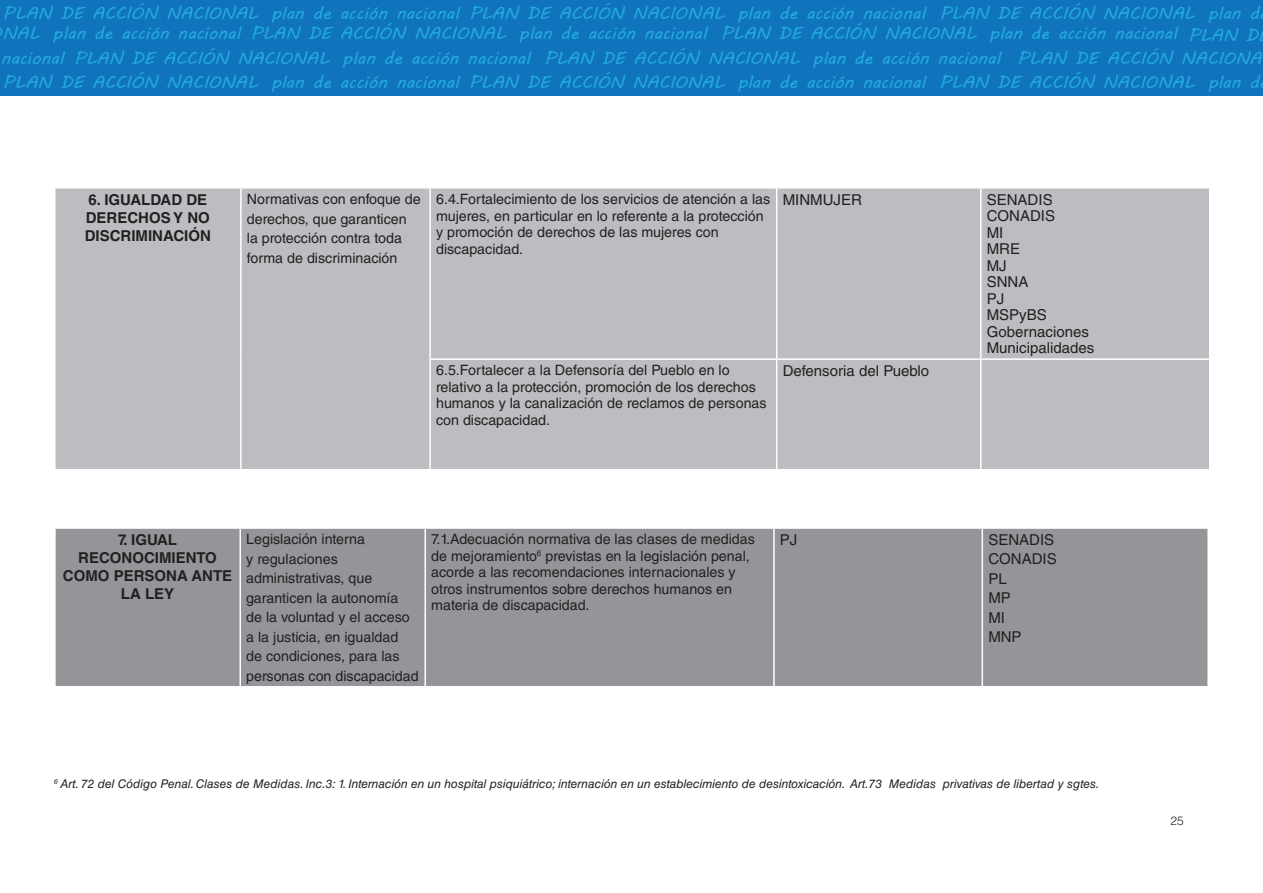
<style>
.page{position:relative;width:1263px;height:893px;background:#fff}
.page>*{position:absolute;margin:0;border:0;box-sizing:border-box;transform-origin:0 0}
.t1{font:16.95px/20px "MV Boli";color:#24aae1;scale:1.04 1}
.t2{font:15px "Helvetica LT Std";color:#231f20}
.t3{font:700 15px/18px "Helvetica LT Std";color:#231f20}
.t4{font:14.25px/19.5px "Helvetica LT Std";color:#231f20}
.t5{font:italic 12px "Helvetica LT Std";color:#231f20}
.t6{font:300 12px "Helvetica LT Std";color:#231f20}
</style>
<div class="page">
<div style="left:0;top:0;width:685px;height:96px;background:#1074bc"></div>
<div style="left:678px;top:0;width:585px;height:96px;background:#1074bc"></div>
<div style="left:56px;top:189px;width:1153px;height:280px;background:#bcbdc0"></div>
<hr style="left:240px;top:189px;width:2px;height:170px;background:#fff">
<hr style="left:429px;top:189px;width:2px;height:169px;background:#fff">
<hr style="left:776px;top:189px;width:1px;height:169px;background:#fff">
<hr style="left:980px;top:189px;width:1px;height:169px;background:#fff">
<hr style="left:240px;top:359px;width:2px;height:110px;background:#fff">
<hr style="left:429px;top:358px;width:348px;height:2px;background:#fff">
<hr style="left:429px;top:360px;width:2px;height:109px;background:#fff">
<hr style="left:777px;top:358px;width:204px;height:2px;background:#fff">
<hr style="left:776px;top:360px;width:1px;height:109px;background:#fff">
<hr style="left:981px;top:358px;width:229px;height:2px;background:#fff">
<hr style="left:980px;top:360px;width:1px;height:109px;background:#fff">
<div style="left:56px;top:529px;width:1151px;height:157px;background:#939598"></div>
<hr style="left:239px;top:529px;width:2px;height:157px;background:#fff">
<hr style="left:424px;top:529px;width:2px;height:157px;background:#fff">
<hr style="left:773px;top:529px;width:2px;height:157px;background:#fff">
<hr style="left:981px;top:529px;width:2px;height:157px;background:#fff">
<p class="t1" style="left:3px;top:2px;width:1210px">PLAN DE ACCIÓN NACIONAL plan de acción nacional PLAN DE ACCIÓN NACIONAL plan de acción nacional PLAN DE ACCIÓN NACIONAL plan d<br>NAL plan de acción nacional PLAN DE ACCIÓN NACIONAL plan de acción nacional PLAN DE ACCIÓN NACIONAL plan de acción nacional</p>
<p class="t1" style="left:1px;top:46px;width:1211px;line-height:23.5px">nacional PLAN DE ACCIÓN NACIONAL plan de acción nacional PLAN DE ACCIÓN NACIONAL plan de acción nacional<br>PLAN DE ACCIÓN NACIONAL plan de acción nacional PLAN DE ACCIÓN NACIONAL plan de acción nacional PLAN DE ACCIÓN NACIONAL plan d</p>
<p class="t1" style="left:1188px;top:25px;width:69px">PLAN D</p>
<p class="t1" style="left:1017px;top:48px;width:236px">PLAN DE ACCIÓN NACIONA</p>
<p class="t3" style="left:85px;top:190px;width:128px">6. IGUALDAD DE<br>DERECHOS Y NO<br>DISCRIMINACIÓN</p>
<p class="t4" style="left:247px;top:189px;width:175px">Normativas con enfoque de derechos, que garanticen la protección contra toda forma de discriminación</p>
<p class="t4" style="left:436px;top:191px;width:336px;line-height:16.5px">6.4.Fortalecimiento de los servicios de atención a las mujeres, en particular en lo referente a la protección y promoción de derechos de las mujeres con discapacidad.</p>
<p class="t2" style="left:783px;top:191px;width:81px">MINMUJER</p>
<p class="t2" style="left:987px;top:191px;width:67px">SENADIS</p>
<p class="t2" style="left:987px;top:207px;width:70px">CONADIS</p>
<p class="t2" style="left:987px;top:224px;width:18px">MI</p>
<p class="t2" style="left:987px;top:240px;width:35px">MRE</p>
<p class="t2" style="left:987px;top:257px;width:21px">MJ</p>
<p class="t2" style="left:987px;top:273px;width:43px">SNNA</p>
<p class="t2" style="left:987px;top:290px;width:19px">PJ</p>
<p class="t2" style="left:987px;top:306px;width:62px">MSPyBS</p>
<p class="t2" style="left:987px;top:323px;width:104px">Gobernaciones</p>
<p class="t2" style="left:987px;top:339px;width:109px">Municipalidades</p>
<p class="t4" style="left:436px;top:362px;width:332px;line-height:16.5px">6.5.Fortalecer a la Defensoría del Pueblo en lo relativo a la protección, promoción de los derechos humanos y la canalización de reclamos de personas con discapacidad.</p>
<p class="t2" style="left:783px;top:362px;width:148px">Defensoria del Pueblo</p>
<p class="t3" style="left:63px;top:530px;width:171px;text-align:center">7. IGUAL<br>RECONOCIMIENTO<br>COMO PERSONA ANTE<br>LA LEY</p>
<p class="t4" style="left:246px;top:529px;width:174px">Legislación interna<br>y regulaciones administrativas, que garanticen la autonomía<br>de la voluntad y el acceso a la justicia, en igualdad<br>de condiciones, para las personas con discapacidad</p>
<p class="t4" style="left:431px;top:531px;width:325px;line-height:16.5px">7.1.Adecuación normativa de las clases de medidas de mejoramiento<sup>6</sup> previstas en la legislación penal, acorde a las recomendaciones internacionales y otros instrumentos sobre derechos humanos en materia de discapacidad.</p>
<p class="t2" style="left:780px;top:531px;width:19px">PJ</p>
<p class="t2" style="left:988px;top:531px;width:67px">SENADIS</p>
<p class="t2" style="left:988px;top:550px;width:70px">CONADIS</p>
<p class="t2" style="left:988px;top:570px;width:20px">PL</p>
<p class="t2" style="left:988px;top:589px;width:24px">MP</p>
<p class="t2" style="left:988px;top:609px;width:18px">MI</p>
<p class="t2" style="left:988px;top:628px;width:35px">MNP</p>
<p class="t5" style="left:54px;top:777px;width:1047px"><sup>6</sup> Art. 72 del Código Penal. Clases de Medidas. Inc.3: 1. Internación en un hospital psiquiátrico; internación en un establecimiento de desintoxicación. Art.73 Medidas privativas de libertad y sgtes.</p>
<p class="t6" style="left:1170px;top:813px;width:15px">25</p>
</div>
